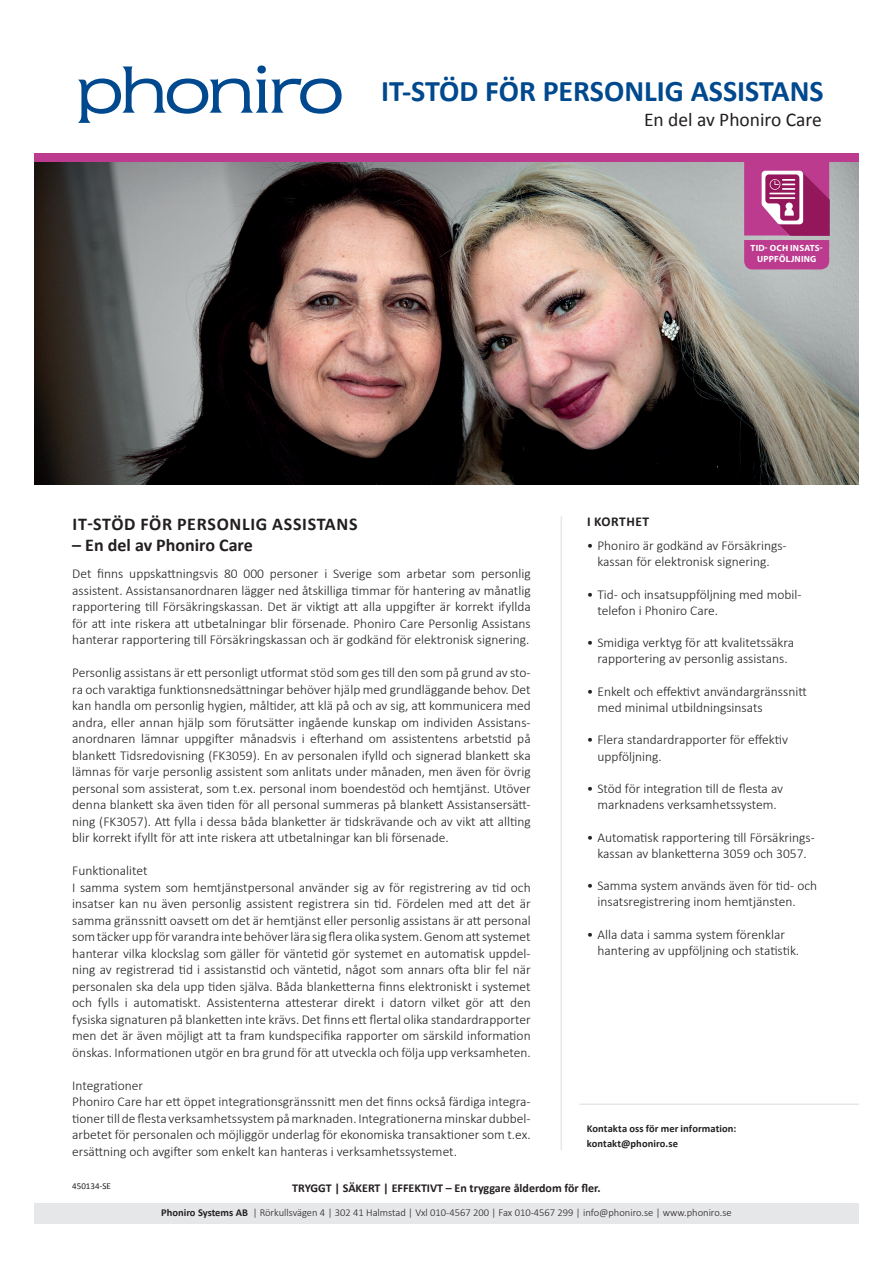
<style>
.page{position:relative;width:893px;height:1263px;background:#fff}
.page>*{position:absolute;margin:0;border:0;box-sizing:border-box;transform-origin:0 0}
.t1{font:700 30px "Calibri";color:#01498e}
.t2{font:19.5px "Calibri";color:#231f20}
.t3{font:700 18px "Calibri";letter-spacing:.03em;color:#231f20}
.t4{font:700 18px "Calibri";color:#231f20}
.t5{font:300 13.5px/16.5px "Calibri";color:#231f20}
.t6{font:700 13.5px "Calibri";letter-spacing:.04em;color:#231f20}
.t7{font:700 12px "Calibri";color:#231f20}
.t8{font:300 10.5px "Calibri";color:#231f20}
.t9{font:700 10.5px/15px "Calibri";letter-spacing:.01em;color:#231f20}
.t10{font:700 9px/10.8px "Myriad Pro";letter-spacing:.02em;color:#fff;text-align:center}
.t11{font:9px "Calibri";color:#231f20}
.s1{font-weight:700}
</style>
<div class="page">
<svg style="left:78px;top:65px;width:264px;height:58px"></svg>
<div style="left:34px;top:1203px;width:825px;height:21px;background:#e6e7e9"></div>
<img style="left:34px;top:162px;width:825px;height:323px">
<div style="left:34px;top:153px;width:825px;height:9px;background:#bd3b8f"></div>
<hr style="left:561px;top:516px;width:1px;height:634px;background:#e6e7e9">
<svg style="left:744px;top:162px;width:85px;height:107px;background:#b84c8f"></svg>
<hr style="left:579px;top:1103px;width:280px;height:2px;background:#e6e7e9">
<h1 class="t1" style="left:381px;top:72px;width:444px">IT-STÖD FÖR PERSONLIG ASSISTANS</h1>
<h2 class="t2" style="left:644px;top:107px;width:179px">En del av Phoniro Care</h2>
<p class="t10" style="left:751px;top:242px;width:74px">TID- OCH INSATS-<br>UPPFÖLJNING</p>
<h3 class="t3" style="left:73px;top:512px;width:287px">IT-STÖD FÖR PERSONLIG ASSISTANS</h3>
<h3 class="t4" style="left:72px;top:534px;width:182px">– En del av Phoniro Care</h3>
<p class="t5" style="left:72px;top:565px;width:460px;text-align:justify">Det finns uppskattningsvis 80 000 personer i Sverige som arbetar som personlig assistent. Assistansanordnaren lägger ned åtskilliga timmar för hantering av månatlig rapportering till Försäkringskassan. Det är viktigt att alla uppgifter är korrekt ifyllda för att inte riskera att utbetalningar blir försenade. Phoniro Care Personlig Assistans hanterar rapportering till Försäkringskassan och är godkänd för elektronisk signering.</p>
<p class="t5" style="left:72px;top:664px;width:460px;text-align:justify">Personlig assistans är ett personligt utformat stöd som ges till den som på grund av sto&shy;ra och varaktiga funktionsnedsättningar behöver hjälp med grundläggande behov. Det kan handla om personlig hygien, måltider, att klä på och av sig, att kommunicera med andra, eller annan hjälp som förutsätter ingående kunskap om individen Assistans&shy;anordnaren lämnar uppgifter månadsvis i efterhand om assistentens arbetstid på blankett Tidsredovisning (FK3059). En av personalen ifylld och signerad blankett ska lämnas för varje personlig assistent som anlitats under månaden, men även för övrig personal som assisterat, som t.ex. personal inom boendestöd och hemtjänst. Utöver denna blankett ska även tiden för all personal summeras på blankett Assistansersätt&shy;ning (FK3057). Att fylla i dessa båda blanketter är tidskrävande och av vikt att allting blir korrekt ifyllt för att inte riskera att utbetalningar kan bli försenade.</p>
<p class="t5" style="left:72px;top:862px;width:460px">Funktionalitet<br>I samma system som hemtjänstpersonal använder sig av för registrering av tid och insatser kan nu även personlig assistent registrera sin tid. Fördelen med att det är samma gränssnitt oavsett om det är hemtjänst eller personlig assistans är att personal som täcker upp för varandra inte behöver lära sig flera olika system. Genom att systemet hanterar vilka klockslag som gäller för väntetid gör systemet en automatisk uppdel&shy;ning av registrerad tid i assistanstid och väntetid, något som annars ofta blir fel när personalen ska dela upp tiden själva. Båda blanketterna finns elektroniskt i systemet och fylls i automatiskt. Assistenterna attesterar direkt i datorn vilket gör att den fysiska signaturen på blanketten inte krävs. Det finns ett flertal olika standardrapporter men det är även möjligt att ta fram kundspecifika rapporter om särskild information önskas. Informationen utgör en bra grund för att utveckla och följa upp verksamheten.</p>
<p class="t5" style="left:72px;top:1076px;width:460px">Integrationer<br>Phoniro Care har ett öppet integrationsgränssnitt men det finns också färdiga integra&shy;tioner till de flesta verksamhetssystem på marknaden. Integrationerna minskar dubbel&shy;arbetet för personalen och möjliggör underlag för ekonomiska transaktioner som t.ex. ersättning och avgifter som enkelt kan hanteras i verksamhetssystemet.</p>
<p class="t6" style="left:587px;top:513px;width:64px">I KORTHET</p>
<p class="t5" style="left:587px;top:537px;width:201px;text-align:center">• Phoniro är godkänd av Försäkrings&shy;kassan för elektronisk signering.</p>
<p class="t5" style="left:597px;top:585px;width:206px;text-indent:-11px">• Tid- och insatsuppföljning med mobil&shy;telefon i Phoniro Care.</p>
<p class="t5" style="left:587px;top:634px;width:209px;text-align:center">• Smidiga verktyg för att kvalitetssäkra rapportering av personlig assistans.</p>
<p class="t5" style="left:597px;top:682px;width:211px;text-indent:-11px">• Enkelt och effektivt användargränssnitt med minimal utbildningsinsats</p>
<p class="t5" style="left:597px;top:731px;width:192px;text-indent:-11px">• Flera standardrapporter för effektiv uppföljning.</p>
<p class="t5" style="left:587px;top:780px;width:198px;text-align:center">• Stöd för integration till de flesta av marknadens verksamhetssystem.</p>
<p class="t5" style="left:587px;top:828px;width:230px;text-align:center">• Automatisk rapportering till Försäkrings&shy;kassan av blanketterna 3059 och 3057.</p>
<p class="t5" style="left:597px;top:877px;width:221px;text-indent:-11px">• Samma system används även för tid- och insatsregistrering inom hemtjänsten.</p>
<p class="t5" style="left:597px;top:925px;width:203px;text-indent:-11px">• Alla data i samma system förenklar hantering av uppföljning och statistik.</p>
<p class="t9" style="left:587px;top:1120px;width:151px">Kontakta oss för mer information: kontakt@phoniro.se</p>
<p class="t11" style="left:72px;top:1180px;width:40px">450134-SE</p>
<p class="t7" style="left:292px;top:1180px;width:310px">TRYGGT | SÄKERT | EFFEKTIVT – En tryggare ålderdom för fler.</p>
<p class="t8" style="left:161px;top:1206px;width:572px"><span class="s1">Phoniro Systems AB</span> | Rörkullsvägen 4 | 302 41 Halmstad | Vxl 010-4567 200 | Fax 010-4567 299 | info@phoniro.se | www.phoniro.se</p>
</div>
